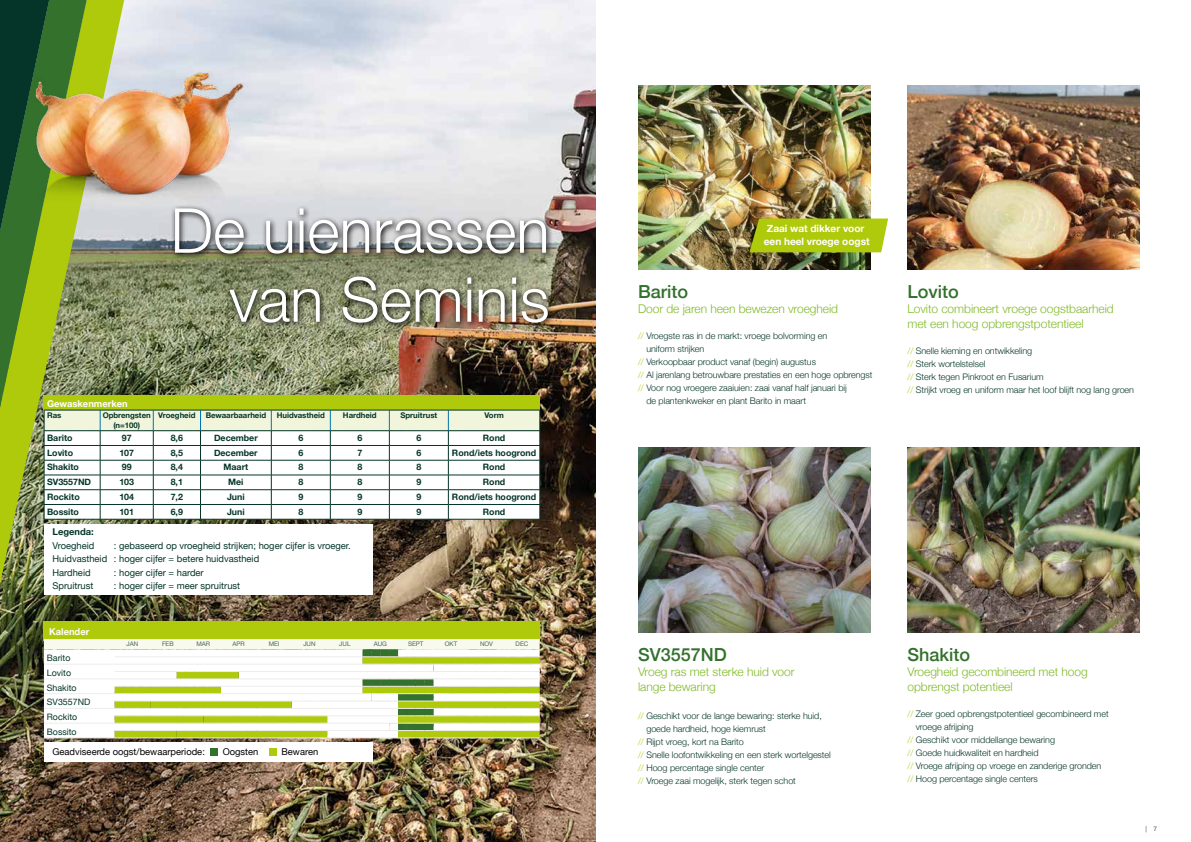
<style>
.page{position:relative;width:1191px;height:842px;background:#fff}
.page>*{position:absolute;margin:0;border:0;box-sizing:border-box;transform-origin:0 0}
.t1{font:300 62px/69px "Helvetica Neue";color:#fff;text-align:right}
.t2{font:500 18px "Helvetica Neue";color:#33712c}
.t3{font:300 12px/15px "Helvetica Neue";letter-spacing:-.005em;color:#80ba27}
.t4{font:700 10.1px/13px "Helvetica Neue";letter-spacing:-.005em;color:#fff}
.t5{font:9.4px/13.5px "Helvetica Neue";color:#053529}
.t6{font:9.4px "Helvetica Neue";color:#000}
.t7{font:700 9.4px "Helvetica Neue";color:#fff}
.t8{font:700 9.4px "Helvetica Neue";color:#053529}
.t9{font:300 9px/13px "Helvetica Neue";letter-spacing:-.005em;color:#053529}
.t10{font:700 8.8px "Helvetica Neue";color:#053529}
.t11{font:8.8px/14.8px "Helvetica Neue";color:#053529}
.t12{font:700 7.8px/9.4px "Helvetica Neue";letter-spacing:-.005em;color:#053529;text-align:center}
.t13{font:700 6.5px "Helvetica Neue";color:#878787}
.t14{font:6.2px "Helvetica Neue";color:#49645a}
.s1{color:#afca0b}
</style>
<div class="page">
<img style="left:0;top:0;width:595px;height:842px">
<img style="left:0;top:519px;width:124px;height:65px">
<img style="left:540px;top:204px;width:16px;height:127px">
<div style="left:44px;top:524px;width:329px;height:71px;background:#fff"></div>
<div style="left:44px;top:742px;width:329px;height:20px;background:#fff"></div>
<div style="left:44px;top:621px;width:496px;height:19px;background:#afca0b"></div>
<img style="left:0;top:0;width:540px;height:519px">
<hr style="left:44px;top:519px;width:56px;height:1px;background:#053529">
<hr style="left:100px;top:519px;width:53px;height:1px;background:#053529">
<hr style="left:153px;top:519px;width:47px;height:1px;background:#053529">
<hr style="left:200px;top:519px;width:71px;height:1px;background:#053529">
<hr style="left:271px;top:519px;width:59px;height:1px;background:#053529">
<hr style="left:330px;top:519px;width:59px;height:1px;background:#053529">
<hr style="left:389px;top:519px;width:59px;height:1px;background:#053529">
<hr style="left:448px;top:519px;width:92px;height:1px;background:#053529">
<svg style="left:44px;top:639px;width:495px;height:100px"></svg>
<hr style="left:44px;top:664px;width:71px;height:1px;background:#ededed">
<hr style="left:44px;top:679px;width:71px;height:1px;background:#ededed">
<hr style="left:44px;top:693px;width:71px;height:1px;background:#ededed">
<hr style="left:44px;top:708px;width:71px;height:1px;background:#ededed">
<hr style="left:44px;top:723px;width:71px;height:1px;background:#ededed">
<hr style="left:44px;top:738px;width:71px;height:1px;background:#ededed">
<div style="left:210px;top:748px;width:7px;height:7px;background:#33712c"></div>
<div style="left:269px;top:748px;width:7px;height:7px;background:#afca0b"></div>
<img style="left:638px;top:448px;width:232px;height:184px">
<img style="left:638px;top:85px;width:232px;height:184px">
<img style="left:907px;top:448px;width:233px;height:184px">
<div style="left:749px;top:219px;width:139px;height:33px;background:#afca0b"></div>
<img style="left:907px;top:85px;width:233px;height:184px">
<h1 class="t1" style="left:171px;top:192px;width:380px">De uienrassen van Seminis</h1>
<p class="t7" style="left:47px;top:396px;width:82px">Gewaskenmerken</p>
<p class="t12" style="left:47px;top:411px;width:16px">Ras</p>
<p class="t12" style="left:103px;top:411px;width:50px">Opbrengsten (n=100)</p>
<p class="t12" style="left:158px;top:411px;width:39px">Vroegheid</p>
<p class="t12" style="left:206px;top:411px;width:62px">Bewaarbaarheid</p>
<p class="t12" style="left:277px;top:411px;width:50px">Huidvastheid</p>
<p class="t12" style="left:343px;top:411px;width:35px">Hardheid</p>
<p class="t12" style="left:400px;top:411px;width:38px">Spruitrust</p>
<p class="t12" style="left:484px;top:411px;width:21px">Vorm</p>
<p class="t10" style="left:47px;top:431px;width:27px">Barito</p>
<p class="t10" style="left:122px;top:431px;width:11px">97</p>
<p class="t10" style="left:171px;top:431px;width:14px">8,6</p>
<p class="t10" style="left:214px;top:431px;width:45px">December</p>
<p class="t10" style="left:298px;top:431px;width:6px">6</p>
<p class="t10" style="left:357px;top:431px;width:6px">6</p>
<p class="t10" style="left:416px;top:431px;width:6px">6</p>
<p class="t10" style="left:483px;top:431px;width:24px">Rond</p>
<p class="t10" style="left:47px;top:445px;width:28px">Lovito</p>
<p class="t10" style="left:119px;top:445px;width:16px">107</p>
<p class="t10" style="left:171px;top:445px;width:14px">8,5</p>
<p class="t10" style="left:214px;top:445px;width:45px">December</p>
<p class="t10" style="left:298px;top:445px;width:6px">6</p>
<p class="t10" style="left:357px;top:445px;width:6px">7</p>
<p class="t10" style="left:416px;top:445px;width:6px">6</p>
<p class="t10" style="left:452px;top:445px;width:86px">Rond/iets hoogrond</p>
<p class="t10" style="left:47px;top:460px;width:33px">Shakito</p>
<p class="t10" style="left:122px;top:460px;width:11px">99</p>
<p class="t10" style="left:171px;top:460px;width:14px">8,4</p>
<p class="t10" style="left:223px;top:460px;width:26px">Maart</p>
<p class="t10" style="left:298px;top:460px;width:6px">8</p>
<p class="t10" style="left:357px;top:460px;width:6px">8</p>
<p class="t10" style="left:416px;top:460px;width:6px">8</p>
<p class="t10" style="left:483px;top:460px;width:24px">Rond</p>
<p class="t10" style="left:47px;top:475px;width:46px">SV3557ND</p>
<p class="t10" style="left:119px;top:475px;width:16px">103</p>
<p class="t10" style="left:171px;top:475px;width:14px">8,1</p>
<p class="t10" style="left:228px;top:475px;width:17px">Mei</p>
<p class="t10" style="left:298px;top:475px;width:6px">8</p>
<p class="t10" style="left:357px;top:475px;width:6px">8</p>
<p class="t10" style="left:416px;top:475px;width:6px">9</p>
<p class="t10" style="left:483px;top:475px;width:24px">Rond</p>
<p class="t10" style="left:47px;top:490px;width:34px">Rockito</p>
<p class="t10" style="left:119px;top:490px;width:16px">104</p>
<p class="t10" style="left:171px;top:490px;width:14px">7,2</p>
<p class="t10" style="left:227px;top:490px;width:19px">Juni</p>
<p class="t10" style="left:298px;top:490px;width:6px">9</p>
<p class="t10" style="left:357px;top:490px;width:6px">9</p>
<p class="t10" style="left:416px;top:490px;width:6px">9</p>
<p class="t10" style="left:452px;top:490px;width:86px">Rond/iets hoogrond</p>
<p class="t10" style="left:47px;top:504px;width:33px">Bossito</p>
<p class="t10" style="left:119px;top:504px;width:16px">101</p>
<p class="t10" style="left:171px;top:504px;width:14px">6,9</p>
<p class="t10" style="left:227px;top:504px;width:19px">Juni</p>
<p class="t10" style="left:298px;top:504px;width:6px">8</p>
<p class="t10" style="left:357px;top:504px;width:6px">9</p>
<p class="t10" style="left:416px;top:504px;width:6px">9</p>
<p class="t10" style="left:483px;top:504px;width:24px">Rond</p>
<p class="t8" style="left:52px;top:524px;width:43px">Legenda:</p>
<p class="t5" style="left:52px;top:539px;width:43px">Vroegheid</p>
<p class="t5" style="left:52px;top:539px;width:300px;text-indent:61px">: gebaseerd op vroegheid strijken; hoger cijfer is vroeger.<br>Huidvastheid : hoger cijfer = betere huidvastheid<br>Hardheid</p>
<p class="t5" style="left:114px;top:566px;width:91px">: hoger cijfer = harder</p>
<p class="t5" style="left:52px;top:579px;width:42px">Spruitrust</p>
<p class="t5" style="left:114px;top:579px;width:128px">: hoger cijfer = meer spruitrust</p>
<p class="t7" style="left:49px;top:624px;width:42px">Kalender</p>
<p class="t14" style="left:127px;top:640px;width:13px">JAN</p>
<p class="t14" style="left:162px;top:640px;width:13px">FEB</p>
<p class="t14" style="left:196px;top:640px;width:15px">MAR</p>
<p class="t14" style="left:232px;top:640px;width:14px">APR</p>
<p class="t14" style="left:269px;top:640px;width:12px">MEI</p>
<p class="t14" style="left:303px;top:640px;width:14px">JUN</p>
<p class="t14" style="left:339px;top:640px;width:13px">JUL</p>
<p class="t14" style="left:374px;top:640px;width:15px">AUG</p>
<p class="t14" style="left:408px;top:640px;width:17px">SEPT</p>
<p class="t14" style="left:445px;top:640px;width:14px">OKT</p>
<p class="t14" style="left:480px;top:640px;width:15px">NOV</p>
<p class="t14" style="left:515px;top:640px;width:14px">DEC</p>
<p class="t11" style="left:47px;top:651px;width:45px">Barito<br>Lovito<br>Shakito<br>SV3557ND<br>Rockito<br>Bossito</p>
<p class="t6" style="left:52px;top:745px;width:154px">Geadviseerde oogst/bewaarperiode:</p>
<p class="t6" style="left:223px;top:745px;width:37px">Oogsten</p>
<p class="t6" style="left:281px;top:745px;width:38px">Bewaren</p>
<p class="t4" style="left:764px;top:222px;width:107px">Zaai wat dikker voor een heel vroege oogst</p>
<h2 class="t2" style="left:638px;top:277px;width:52px">Barito</h2>
<h3 class="t3" style="left:638px;top:301px;width:202px">Door de jaren heen bewezen vroegheid</h3>
<p class="t9" style="left:638px;top:329px;width:191px"><span class="s1">//</span> Vroegste ras in de markt: vroege bolvorming en</p>
<p class="t9" style="left:646px;top:342px;width:59px">uniform strijken</p>
<p class="t9" style="left:638px;top:355px;width:179px"><span class="s1">//</span> Verkoopbaar product vanaf (begin) augustus</p>
<p class="t9" style="left:638px;top:368px;width:236px"><span class="s1">//</span> Al jarenlang betrouwbare prestaties en een hoge opbrengst</p>
<p class="t9" style="left:638px;top:381px;width:210px"><span class="s1">//</span> Voor nog vroegere zaaiuien: zaai vanaf half januari bij</p>
<p class="t9" style="left:646px;top:394px;width:161px">de plantenkweker en plant Barito in maart</p>
<h2 class="t2" style="left:907px;top:277px;width:53px">Lovito</h2>
<h3 class="t3" style="left:907px;top:301px;width:208px">Lovito combineert vroege oogstbaarheid met een hoog opbrengstpotentieel</h3>
<p class="t9" style="left:907px;top:344px;width:228px"><span class="s1">//</span> Snelle kieming en ontwikkeling<br><span class="s1">//</span> Sterk wortelstelsel<br><span class="s1">//</span> Sterk tegen Pinkroot en Fusarium<br><span class="s1">//</span> Strijkt vroeg en uniform maar het loof blijft nog lang groen</p>
<h2 class="t2" style="left:638px;top:640px;width:90px">SV3557ND</h2>
<h3 class="t3" style="left:638px;top:663px;width:158px">Vroeg ras met sterke huid voor lange bewaring</h3>
<p class="t9" style="left:638px;top:709px;width:185px"><span class="s1">//</span> Geschikt voor de lange bewaring: sterke huid,</p>
<p class="t9" style="left:646px;top:722px;width:121px">goede hardheid, hoge kiemrust</p>
<p class="t9" style="left:638px;top:735px;width:107px"><span class="s1">//</span> Rijpt vroeg, kort na Barito</p>
<p class="t9" style="left:638px;top:748px;width:194px"><span class="s1">//</span> Snelle loofontwikkeling en een sterk wortelgestel</p>
<p class="t9" style="left:638px;top:761px;width:128px"><span class="s1">//</span> Hoog percentage single center</p>
<p class="t9" style="left:638px;top:774px;width:159px"><span class="s1">//</span> Vroege zaai mogelijk, sterk tegen schot</p>
<h2 class="t2" style="left:907px;top:640px;width:64px">Shakito</h2>
<h3 class="t3" style="left:907px;top:663px;width:182px">Vroegheid gecombineerd met hoog opbrengst potentieel</h3>
<p class="t9" style="left:907px;top:707px;width:203px"><span class="s1">//</span> Zeer goed opbrengstpotentieel gecombineerd met</p>
<p class="t9" style="left:915px;top:720px;width:59px">vroege afrijping</p>
<p class="t9" style="left:907px;top:733px;width:149px"><span class="s1">//</span> Geschikt voor middellange bewaring</p>
<p class="t9" style="left:907px;top:746px;width:133px"><span class="s1">//</span> Goede huidkwaliteit en hardheid</p>
<p class="t9" style="left:907px;top:759px;width:195px"><span class="s1">//</span> Vroege afrijping op vroege en zanderige gronden</p>
<p class="t9" style="left:907px;top:772px;width:132px"><span class="s1">//</span> Hoog percentage single centers</p>
<p class="t13" style="left:1145px;top:824px;width:13px">| 7</p>
</div>
